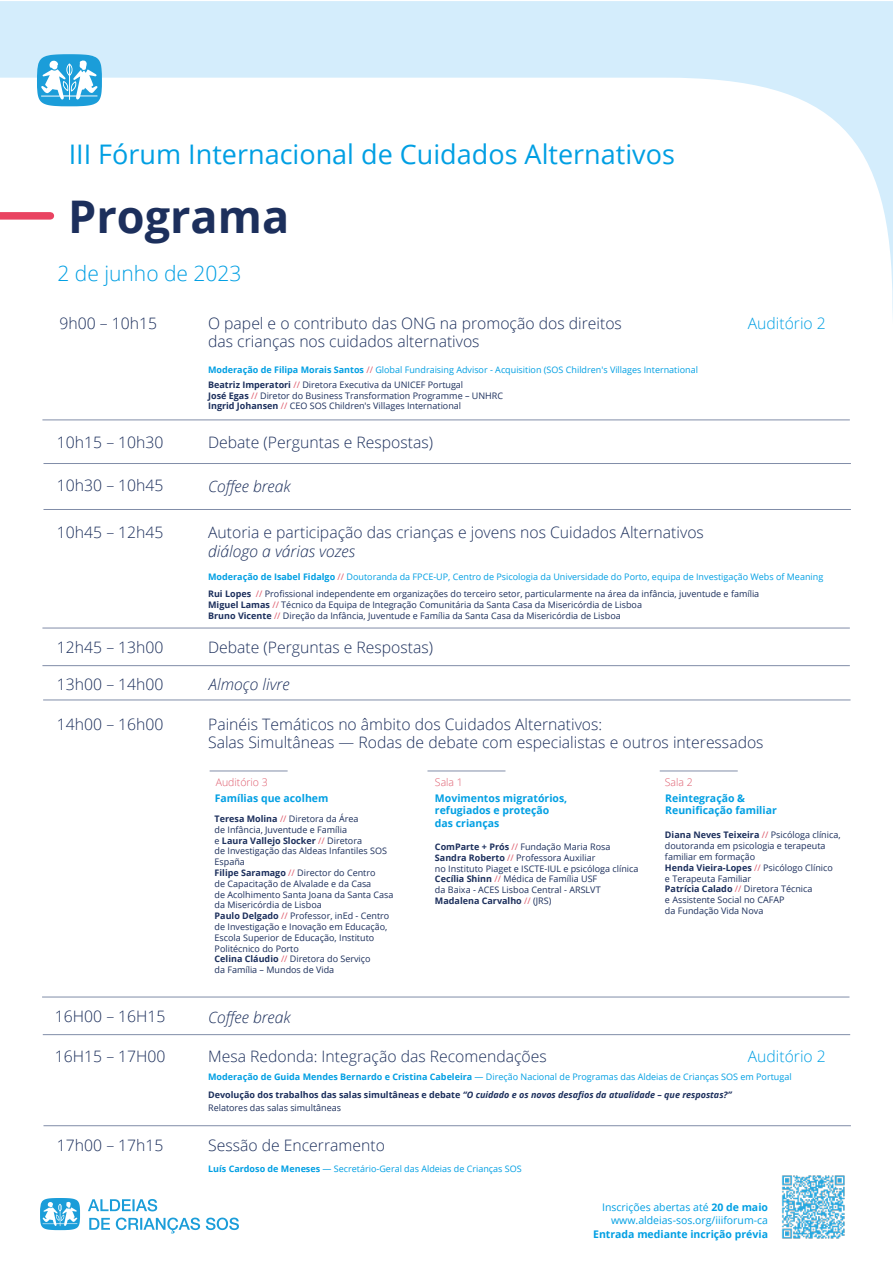
<style>
.page{position:relative;width:893px;height:1263px;background:#fff}
.page>*{position:absolute;margin:0;border:0;box-sizing:border-box;transform-origin:0 0}
.t1{font:700 45px "Open Sans";color:#1c2f5c}
.t2{font:27px "Open Sans";color:#009fe3}
.t3{font:300 21px "Open Sans";color:#009fe3}
.t4{font:300 15.75px/18.9px "Open Sans";color:#1c2f5c}
.t5{font:italic 300 15.75px "Open Sans";color:#1c2f5c}
.t6{font:300 15.75px "Open Sans";color:#009fe3}
.t7{font:700 10.5px/12.6px "Open Sans";color:#009fe3}
.t8{font:10.5px/13.5px "Open Sans";color:#009fe3;text-align:right}
.t9{font:300 10.5px "Open Sans";color:#de5b6c}
.t10{font:9px/10.8px "Open Sans";color:#1c2f5c}
.t11{font:9px "Open Sans";color:#009fe3}
.t12{font:italic 700 9px/13.5px "Open Sans";color:#1c2f5c}
.s1{font-weight:700}
.s2{color:#de5b6c}
.s3{font-style:normal}
.s4{font-weight:400;font-style:normal}
</style>
<div class="page">
<hr style="left:42px;top:420px;width:808px;height:1px;background:#818da8">
<hr style="left:43px;top:509px;width:808px;height:1px;background:#818da8">
<hr style="left:42px;top:628px;width:808px;height:1px;background:#818da8">
<hr style="left:42px;top:665px;width:808px;height:1px;background:#818da8">
<hr style="left:43px;top:463px;width:808px;height:1px;background:#818da8">
<hr style="left:43px;top:700px;width:807px;height:1px;background:#818da8">
<hr style="left:210px;top:771px;width:78px;height:1px;background:#818da8">
<hr style="left:427px;top:771px;width:78px;height:1px;background:#818da8">
<hr style="left:660px;top:771px;width:78px;height:1px;background:#818da8">
<hr style="left:42px;top:997px;width:807px;height:1px;background:#818da8">
<hr style="left:43px;top:1034px;width:807px;height:1px;background:#818da8">
<hr style="left:43px;top:1125px;width:808px;height:1px;background:#818da8">
<svg style="left:0;top:1px;width:893px;height:316px"></svg>
<svg style="left:37px;top:54px;width:65px;height:52px"></svg>
<img style="left:782px;top:1175px;width:63px;height:64px">
<svg style="left:88px;top:1199px;width:69px;height:12px"></svg>
<svg style="left:89px;top:1217px;width:150px;height:16px"></svg>
<svg style="left:40px;top:1198px;width:40px;height:32px"></svg>
<h2 class="t2" style="left:69px;top:135px;width:608px">III Fórum Internacional de Cuidados Alternativos</h2>
<h1 class="t1" style="left:68px;top:185px;width:222px">Programa</h1>
<h3 class="t3" style="left:58px;top:259px;width:186px">2 de junho de 2023</h3>
<h3 class="t4" style="left:208px;top:313px;width:415px">O papel e o contributo das ONG na promoção dos direitos das crianças nos cuidados alternativos</h3>
<h3 class="t6" style="left:748px;top:312px;width:80px">Auditório 2</h3>
<h3 class="t4" style="left:59px;top:313px;width:99px">9h00 – 10h15</h3>
<p class="t11" style="left:208px;top:363px;width:491px"><span class="s1">Moderação de Filipa Morais Santos</span> <span class="s2">//</span> Global Fundraising Advisor - Acquisition (SOS Children's Villages International</p>
<p class="t10" style="left:208px;top:379px;width:296px"><span class="s1">Beatriz Imperatori</span> <span class="s2">//</span> Diretora Executiva da UNICEF Portugal<br><span class="s1">José Egas</span> <span class="s2">//</span> Diretor do Business Transformation Programme – UNHRC<br><span class="s1">Ingrid Johansen</span> <span class="s2">//</span> CEO SOS Children's Villages International</p>
<h3 class="t4" style="left:57px;top:432px;width:108px">10h15 – 10h30</h3>
<h3 class="t4" style="left:208px;top:433px;width:226px">Debate (Perguntas e Respostas)</h3>
<h3 class="t4" style="left:57px;top:476px;width:108px">10h30 – 10h45</h3>
<h3 class="t5" style="left:208px;top:475px;width:84px">Coffee break</h3>
<h3 class="t4" style="left:57px;top:523px;width:108px">10h45 – 12h45</h3>
<h3 class="t4" style="left:208px;top:523px;width:497px">Autoria e participação das crianças e jovens nos Cuidados Alternativos</h3>
<h3 class="t5" style="left:208px;top:541px;width:148px">diálogo a várias vozes</h3>
<p class="t11" style="left:208px;top:570px;width:617px"><span class="s1">Moderação de Isabel Fidalgo</span> <span class="s2">//</span> Doutoranda da FPCE-UP, Centro de Psicologia da Universidade do Porto, equipa de Investigação Webs of Meaning</p>
<p class="t10" style="left:208px;top:588px;width:553px"><span class="s1">Rui Lopes</span> <span class="s2">//</span> Profissional independente em organizações do terceiro setor, particularmente na área da infância, juventude e família<br><span class="s1">Miguel Lamas</span> <span class="s2">//</span> Técnico da Equipa de Integração Comunitária da Santa Casa da Misericórdia de Lisboa<br><span class="s1">Bruno Vicente</span> <span class="s2">//</span> Direção da Infância, Juventude e Família da Santa Casa da Misericórdia de Lisboa</p>
<h3 class="t4" style="left:57px;top:637px;width:108px">12h45 – 13h00</h3>
<h3 class="t4" style="left:208px;top:638px;width:226px">Debate (Perguntas e Respostas)</h3>
<h3 class="t4" style="left:57px;top:674px;width:108px">13h00 – 14h00</h3>
<h3 class="t5" style="left:209px;top:673px;width:82px">Almoço livre</h3>
<h3 class="t4" style="left:208px;top:714px;width:557px">Painéis Temáticos no âmbito dos Cuidados Alternativos:<br>Salas Simultâneas — Rodas de debate com especialistas e outros interessados</h3>
<h3 class="t4" style="left:57px;top:714px;width:108px">14h00 – 16h00</h3>
<p class="t9" style="left:216px;top:775px;width:54px">Auditório 3</p>
<p class="t10" style="left:215px;top:813px;width:180px"><span class="s1">Teresa Molina</span> <span class="s2">//</span> Diretora da Área<br>de Infância, Juventude e Família<br>e <span class="s1">Laura Vallejo Slocker</span> <span class="s2">//</span> Diretora<br>de Investigação das Aldeas Infantiles SOS España<br><span class="s1">Filipe Saramago</span> <span class="s2">//</span> Director do Centro<br>de Capacitação de Alvalade e da Casa<br>de Acolhimento Santa Joana da Santa Casa da Misericórdia de Lisboa<br><span class="s1">Paulo Delgado</span> <span class="s2">//</span> Professor, inEd - Centro de Investigação e Inovação em Educação, Escola Superior de Educação, Instituto Politécnico do Porto<br><span class="s1">Celina Cláudio</span> <span class="s2">//</span> Diretora do Serviço<br>da Família – Mundos de Vida</p>
<p class="t7" style="left:215px;top:791px;width:115px">Famílias que acolhem</p>
<p class="t9" style="left:435px;top:775px;width:29px">Sala 1</p>
<p class="t7" style="left:435px;top:791px;width:134px">Movimentos migratórios, refugiados e proteção das crianças</p>
<p class="t10" style="left:435px;top:841px;width:205px"><span class="s1">ComParte + Prós</span> <span class="s2">//</span> Fundação Maria Rosa <span class="s1">Sandra Roberto</span> <span class="s2">//</span> Professora Auxiliar<br>no Instituto Piaget e ISCTE-IUL e psicóloga clínica <span class="s1">Cecília Shinn</span> <span class="s2">//</span> Médica de Família USF<br>da Baixa - ACES Lisboa Central - ARSLVT <span class="s1">Madalena Carvalho</span> <span class="s2">//</span> (JRS)</p>
<p class="t9" style="left:665px;top:775px;width:29px">Sala 2</p>
<p class="t7" style="left:665px;top:791px;width:113px">Reintegração &amp;<br>Reunificação familiar</p>
<p class="t10" style="left:665px;top:829px;width:177px"><span class="s1">Diana Neves Teixeira</span> <span class="s2">//</span> Psicóloga clínica, doutoranda em psicologia e terapeuta familiar em formação<br><span class="s1">Henda Vieira-Lopes</span> <span class="s2">//</span> Psicólogo Clínico<br>e Terapeuta Familiar<br><span class="s1">Patrícia Calado</span> <span class="s2">//</span> Diretora Técnica<br>e Assistente Social no CAFAP<br>da Fundação Vida Nova</p>
<h3 class="t4" style="left:55px;top:1007px;width:112px">16H00 – 16H15</h3>
<h3 class="t5" style="left:208px;top:1006px;width:84px">Coffee break</h3>
<h3 class="t4" style="left:55px;top:1046px;width:112px">16H15 – 17H00</h3>
<h3 class="t4" style="left:208px;top:1046px;width:340px">Mesa Redonda: Integração das Recomendações</h3>
<h3 class="t6" style="left:748px;top:1045px;width:80px">Auditório 2</h3>
<p class="t11" style="left:208px;top:1071px;width:585px"><span class="s1">Moderação de Guida Mendes Bernardo e Cristina Cabeleira</span> — Direção Nacional de Programas das Aldeias de Crianças SOS em Portugal</p>
<p class="t12" style="left:208px;top:1087px;width:525px"><span class="s3">Devolução dos trabalhos das salas simultâneas e debate</span> “O cuidado e os novos desafios da atualidade – que respostas?”<br><span class="s4">Relatores das salas simultâneas</span></p>
<h3 class="t4" style="left:57px;top:1135px;width:108px">17h00 – 17h15</h3>
<h3 class="t4" style="left:208px;top:1136px;width:178px">Sessão de Encerramento</h3>
<p class="t11" style="left:208px;top:1162px;width:315px"><span class="s1">Luís Cardoso de Meneses</span> — Secretário-Geral das Aldeias de Crianças SOS</p>
<p class="t8" style="left:602px;top:1200px;width:167px">Inscrições abertas até <span class="s1">20 de maio </span>www.aldeias-sos.org/iiiforum-ca</p>
<p class="t7" style="left:593px;top:1227px;width:176px">Entrada mediante incrição prévia</p>
</div>
